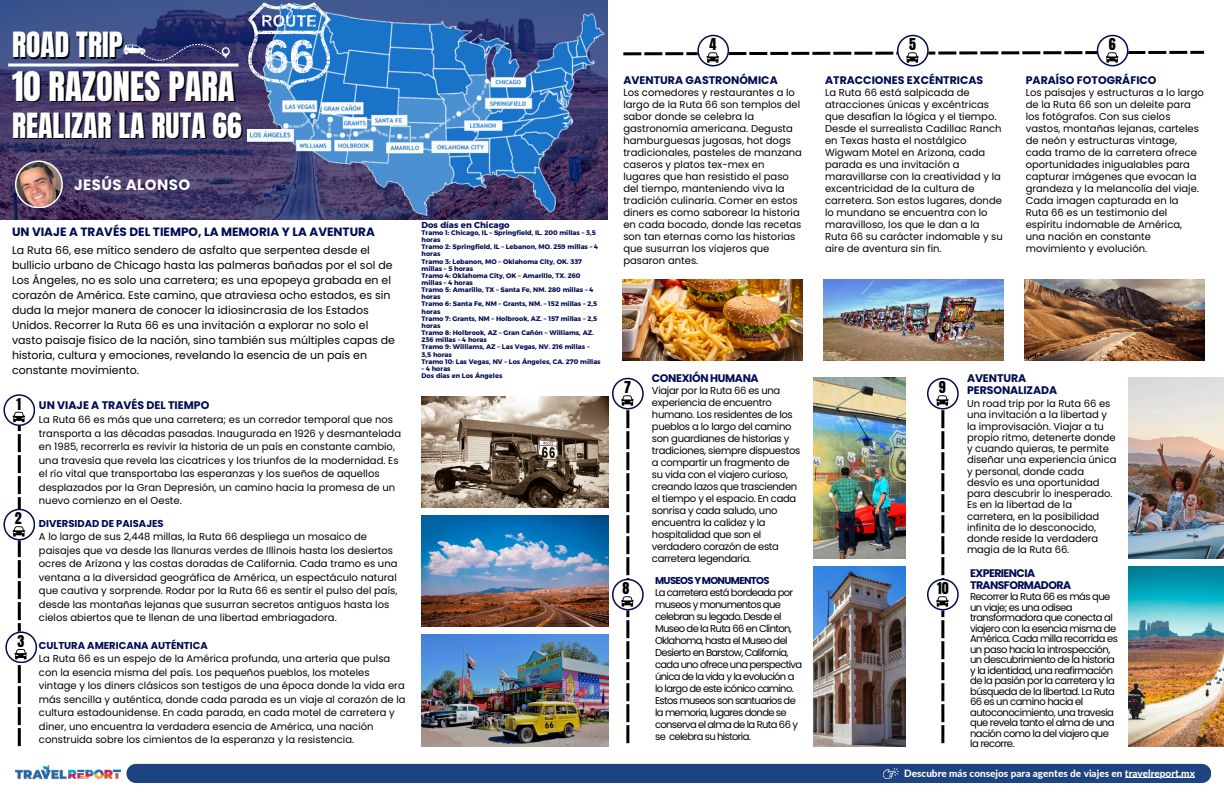
<style>
.page{position:relative;width:1224px;height:792px;background:#fff}
.page>*{position:absolute;margin:0;border:0;box-sizing:border-box;transform-origin:0 0}
.t1{font:34.6px "Anton";color:#fff}
.t2{font:29.6px "Anton";color:#fff}
.t3{font:700 15px "Poppins";letter-spacing:.03em;color:#fff}
.t4{font:14px "Anton";color:#000}
.t5{font:700 12px "Poppins";color:#010a54}
.t6{font:11px/15px "Poppins";color:#000}
.t7{font:700 11px/12.8px "Poppins";color:#010a54}
.t8{font:700 11px/12px "Poppins";letter-spacing:-.055em;color:#010a54}
.t9{font:700 11px "Poppins";letter-spacing:-.035em;color:#010a54}
.t10{font:10px/12px "Poppins";color:#000}
.t11{font:10px/10.5px "Poppins";letter-spacing:-.055em;color:#000}
.t12{font:10px/12px "Poppins";letter-spacing:-.035em;color:#000}
.t13{font:10px/12px "Poppins";letter-spacing:-.065em;color:#000}
.t14{font:800 10px "Lato";color:#fff}
.t15{font:700 10px "Poppins";color:#010a54}
.t16{font:700 10px "Poppins";letter-spacing:-.065em;color:#010a54}
.t17{font:8.6px "Kief Montaser Bold";color:#010a54}
.t18{font:6.6px/7.1px "Kief Montaser Bold";color:#010a54}
</style>
<div class="page">
<img style="left:814px;top:378px;width:92px;height:181px">
<img style="left:814px;top:566px;width:92px;height:180px">
<img style="left:623px;top:279px;width:180px;height:81px">
<img style="left:823px;top:279px;width:181px;height:81px">
<img style="left:1024px;top:279px;width:180px;height:81px">
<img style="left:422px;top:396px;width:186px;height:112px">
<img style="left:422px;top:515px;width:186px;height:112px">
<img style="left:422px;top:634px;width:186px;height:112px">
<img style="left:0;top:0;width:251px;height:220px">
<img style="left:251px;top:0;width:357px;height:220px">
<svg style="left:123px;top:44px;width:107px;height:17px;background:#4c4a7c"></svg>
<hr style="left:8px;top:64px;width:231px;height:3px;background:#fff">
<img style="left:15px;top:160px;width:48px;height:48px">
<img style="left:247px;top:129px;width:47px;height:12px">
<div style="left:126px;top:764px;width:1085px;height:19px;background:#1d4381;border-radius:10px"></div>
<img style="left:15px;top:765px;width:106px;height:15px">
<svg style="left:883px;top:768px;width:16px;height:11px"></svg>
<svg style="left:3px;top:394px;width:34px;height:352px"></svg>
<svg style="left:623px;top:35px;width:581px;height:31px"></svg>
<svg style="left:612px;top:378px;width:32px;height:365px"></svg>
<img style="left:1129px;top:378px;width:95px;height:181px">
<img style="left:1129px;top:566px;width:95px;height:180px">
<svg style="left:927px;top:378px;width:32px;height:365px"></svg>
<svg style="left:247px;top:2px;width:84px;height:89px;background:#6890c3"></svg>
<p class="t2" style="left:12px;top:24px;width:112px">ROAD TRIP</p>
<p class="t1" style="left:12px;top:61px;width:224px">10 RAZONES PARA</p>
<p class="t2" style="left:12px;top:104px;width:231px">REALIZAR LA RUTA 66</p>
<h3 class="t3" style="left:74px;top:174px;width:118px">JESÚS ALONSO</h3>
<h1 class="t5" style="left:12px;top:223px;width:364px">UN VIAJE A TRAVÉS DEL TIEMPO, LA MEMORIA Y LA AVENTURA</h1>
<h2 class="t6" style="left:12px;top:243px;width:385px">La Ruta 66, ese mítico sendero de asfalto que serpentea desde el bullicio urbano de Chicago hasta las palmeras bañadas por el sol de Los Ángeles, no es solo una carretera; es una epopeya grabada en el corazón de América. Este camino, que atraviesa ocho estados, es sin duda la mejor manera de conocer la idiosincrasia de los Estados Unidos. Recorrer la Ruta 66 es una invitación a explorar no solo el vasto paisaje físico de la nación, sino también sus múltiples capas de historia, cultura y emociones, revelando la esencia de un país en constante movimiento.</h2>
<h3 class="t4" style="left:17px;top:394px;width:6px">1</h3>
<h3 class="t4" style="left:15px;top:508px;width:8px">2</h3>
<h3 class="t4" style="left:17px;top:631px;width:8px">3</h3>
<p class="t7" style="left:39px;top:399px;width:172px">UN VIAJE A TRAVÉS DEL TIEMPO</p>
<p class="t10" style="left:39px;top:413px;width:364px;line-height:13.5px">La Ruta 66 es más que una carretera; es un corredor temporal que nos transporta a las décadas pasadas. Inaugurada en 1926 y desmantelada en 1985, recorrerla es revivir la historia de un país en constante cambio, una travesía que revela las cicatrices y los triunfos de la modernidad. Es el río vital que transportaba las esperanzas y los sueños de aquellos desplazados por la Gran Depresión, un camino hacia la promesa de un nuevo comienzo en el Oeste.</p>
<p class="t15" style="left:39px;top:516px;width:126px">DIVERSIDAD DE PAISAJES</p>
<p class="t10" style="left:39px;top:530px;width:360px;line-height:13.5px">A lo largo de sus 2,448 millas, la Ruta 66 despliega un mosaico de paisajes que va desde las llanuras verdes de Illinois hasta los desiertos ocres de Arizona y las costas doradas de California. Cada tramo es una ventana a la diversidad geográfica de América, un espectáculo natural que cautiva y sorprende. Rodar por la Ruta 66 es sentir el pulso del país, desde las montañas lejanas que susurran secretos antiguos hasta los cielos abiertos que te llenan de una libertad embriagadora.</p>
<p class="t15" style="left:39px;top:638px;width:170px">CULTURA AMERICANA AUTÉNTICA</p>
<p class="t10" style="left:39px;top:652px;width:368px;line-height:13.5px">La Ruta 66 es un espejo de la América profunda, una arteria que pulsa con la esencia misma del país. Los pequeños pueblos, los moteles vintage y los diners clásicos son testigos de una época donde la vida era más sencilla y auténtica, donde cada parada es un viaje al corazón de la cultura estadounidense. En cada parada, en cada motel de carretera y diner, uno encuentra la verdadera esencia de América, una nación construida sobre los cimientos de la esperanza y la resistencia.</p>
<p class="t17" style="left:422px;top:220px;width:90px">Dos días en Chicago</p>
<p class="t18" style="left:422px;top:229px;width:181px">Tramo 1: Chicago, IL – Springfield, IL. 200 millas – 3,5 horas<br>Tramo 2: Springfield, IL – Lebanon, MO. 259 millas – 4 horas<br>Tramo 3: Lebanon, MO – Oklahoma City, OK. 337 millas – 5 horas<br>Tramo 4: Oklahoma City, OK – Amarillo, TX. 260 millas – 4 horas<br>Tramo 5: Amarillo, TX – Santa Fe, NM. 280 millas – 4 horas<br>Tramo 6: Santa Fe, NM – Grants, NM. – 152 millas – 2,5 horas<br>Tramo 7: Grants, NM – Holbrook, AZ. – 157 millas – 2,5 horas<br>Tramo 8: Holbrook, AZ – Gran Cañón – Williams, AZ.<br>236 millas – 4 horas<br>Tramo 9: Williams, AZ – Las Vegas, NV. 216 millas –<br>3,5 horas<br>Tramo 10: Las Vegas, NV – Los Ángeles, CA. 270 millas</p>
<p class="t18" style="left:422px;top:365px;width:82px">– 4 horas<br>Dos días en Los Ángeles</p>
<h3 class="t4" style="left:709px;top:35px;width:8px">4</h3>
<h3 class="t4" style="left:909px;top:35px;width:8px">5</h3>
<h3 class="t4" style="left:1109px;top:35px;width:8px">6</h3>
<p class="t7" style="left:623px;top:73px;width:156px">AVENTURA GASTRONÓMICA</p>
<p class="t10" style="left:623px;top:87px;width:180px">Los comedores y restaurantes a lo largo de la Ruta 66 son templos del sabor donde se celebra la gastronomía americana. Degusta hamburguesas jugosas, hot dogs tradicionales, pasteles de manzana caseros y platos tex-mex en lugares que han resistido el paso del tiempo, manteniendo viva la tradición culinaria. Comer en estos diners es como saborear la historia en cada bocado, donde las recetas son tan eternas como las historias que susurran los viajeros que pasaron antes.</p>
<p class="t7" style="left:825px;top:73px;width:160px">ATRACCIONES EXCÉNTRICAS</p>
<p class="t10" style="left:825px;top:87px;width:179px">La Ruta 66 está salpicada de atracciones únicas y excéntricas que desafían la lógica y el tiempo.<br>Desde el surrealista Cadillac Ranch en Texas hasta el nostálgico<br>Wigwam Motel en Arizona, cada parada es una invitación a maravillarse con la creatividad y la excentricidad de la cultura de carretera. Son estos lugares, donde lo mundano se encuentra con lo maravilloso, los que le dan a la<br>Ruta 66 su carácter indomable y su aire de aventura sin fin.</p>
<p class="t7" style="left:1026px;top:73px;width:132px">PARAÍSO FOTOGRÁFICO</p>
<p class="t10" style="left:1026px;top:87px;width:180px">Los paisajes y estructuras a lo largo de la Ruta 66 son un deleite para los fotógrafos. Con sus cielos vastos, montañas lejanas, carteles de neón y estructuras vintage, cada tramo de la carretera ofrece oportunidades inigualables para capturar imágenes que evocan la grandeza y la melancolía del viaje.<br>Cada imagen capturada en la<br>Ruta 66 es un testimonio del espíritu indomable de América, una nación en constante movimiento y evolución.</p>
<h3 class="t4" style="left:624px;top:378px;width:8px">7</h3>
<h3 class="t4" style="left:622px;top:578px;width:8px">8</h3>
<p class="t9" style="left:652px;top:370px;width:108px">CONEXIÓN HUMANA</p>
<p class="t12" style="left:652px;top:385px;width:150px">Viajar por la Ruta 66 es una experiencia de encuentro humano. Los residentes de los pueblos a lo largo del camino son guardianes de historias y tradiciones, siempre dispuestos a compartir un fragmento de su vida con el viajero curioso, creando lazos que trascienden el tiempo y el espacio. En cada sonrisa y cada saludo, uno encuentra la calidez y la hospitalidad que son el verdadero corazón de esta carretera legendaria.</p>
<p class="t16" style="left:655px;top:574px;width:116px">MUSEOSYMONUMENTOS</p>
<p class="t13" style="left:655px;top:587px;width:149px">La carretera está bordeada por museos y monumentos que celebran su legado. Desde el<br>Museo de la Ruta 66 en Clinton,<br>Oklahoma, hasta el Museo del<br>Desierto en Barstow, California, cada uno ofrece una perspectiva única de la vida y la evolución a lo largo de este icónico camino.<br>Estos museos son santuarios de la memoria, lugares donde se conserva el alma de la Ruta 66 y se celebra su historia.</p>
<h3 class="t4" style="left:939px;top:378px;width:9px">9</h3>
<h3 class="t4" style="left:937px;top:578px;width:13px">10</h3>
<p class="t7" style="left:967px;top:371px;width:92px">AVENTURA<br>PERSONALIZADA</p>
<p class="t10" style="left:967px;top:398px;width:151px;line-height:11.2px">Un road trip por la Ruta 66 es una invitación a la libertad y la improvisación. Viajar a tu propio ritmo, detenerte donde y cuando quieras, te permite diseñar una experiencia única y personal, donde cada desvío es una oportunidad para descubrir lo inesperado.<br>Es en la libertad de la carretera, en la posibilidad infinita de lo desconocido, donde reside la verdadera magia de la Ruta 66.</p>
<p class="t8" style="left:970px;top:567px;width:102px">EXPERIENCIA<br>TRANSFORMADORA</p>
<p class="t11" style="left:970px;top:592px;width:149px">Recorrer la Ruta 66 es más que un viaje; es una odisea transformadora que conecta al viajero con la esencia misma de<br>América. Cada milla recorrida es un paso hacia la introspección, un descubrimiento de la historia y la identidad, una reafirmación de la pasión por la carretera y la búsqueda de la libertad. La Ruta<br>66 es un camino hacia el autoconocimiento, una travesía que revela tanto el alma de una nación como la del viajero que la recorre.</p>
<h4 class="t14" style="left:904px;top:767px;width:292px">Descubre más consejos para agentes de viajes en travelreport.mx</h4>
</div>
